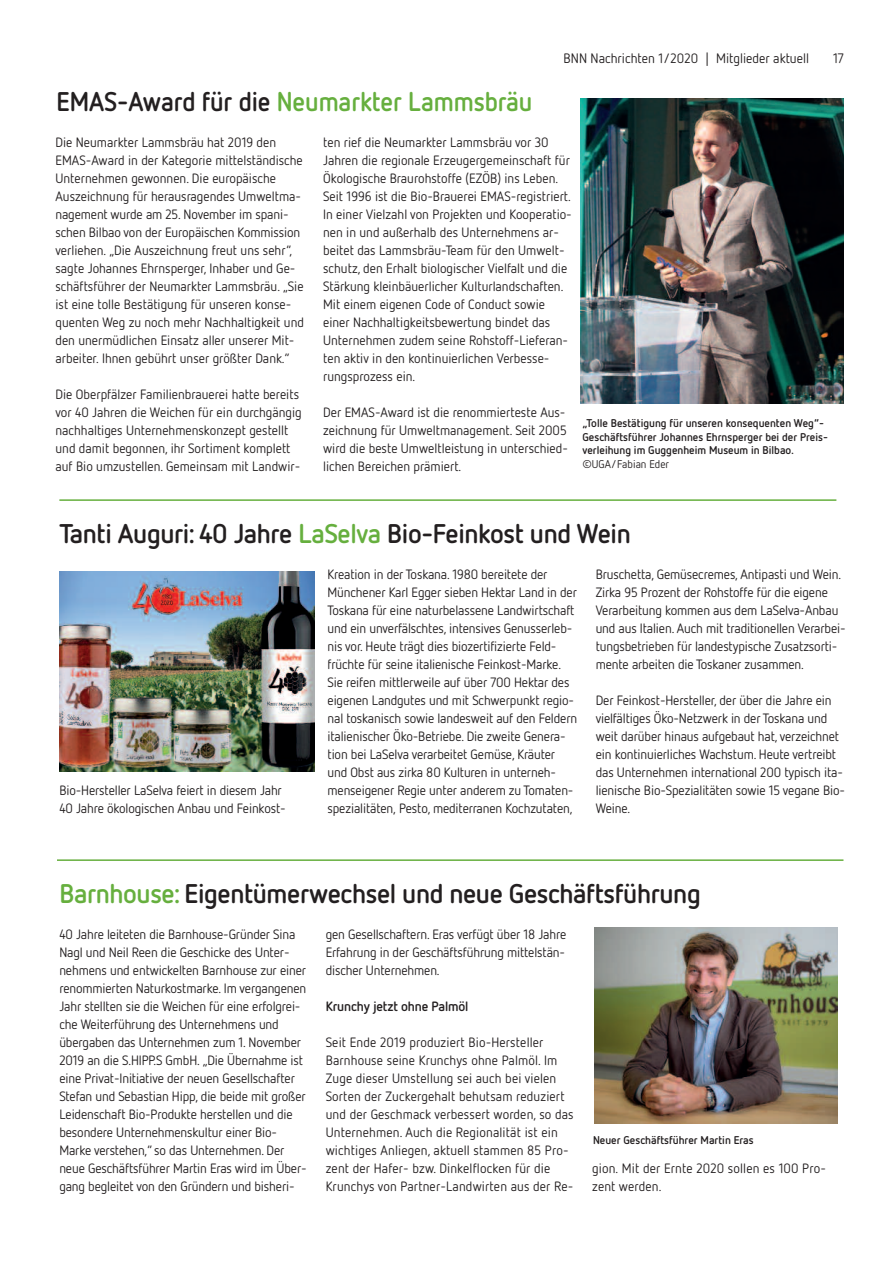
<style>
.page{position:relative;width:893px;height:1263px;background:#fff}
.page>*{position:absolute;margin:0;border:0;box-sizing:border-box;transform-origin:0 0}
.t1{font:700 27px "Netto";letter-spacing:-.015em;color:#231f20}
.t2{font:700 27px "Netto";letter-spacing:-.005em;color:#66af3e;scale:.96 1}
.t3{font:13.65px "Netto";color:#231f20}
.t4{font:13.5px/18px "Netto";letter-spacing:-.01em;color:#231f20}
.t5{font:13.5px/18px "Netto";letter-spacing:.01em;color:#231f20}
.t6{font:700 13.5px "Netto";letter-spacing:-.01em;color:#231f20}
.t7{font:700 11.25px/13.5px "Netto";color:#231f20}
.t8{font:11.25px "Netto";color:#231f20}
.s1{color:#231f20}
.s2{font-size:13.5px}
.s3{color:#66af3e}
</style>
<div class="page">
<hr style="left:57px;top:859px;width:786px;height:2px;background:#66af3e">
<hr style="left:59px;top:499px;width:777px;height:2px;background:#66af3e">
<img style="left:595px;top:927px;width:242px;height:197px">
<img style="left:580px;top:98px;width:264px;height:306px">
<img style="left:59px;top:572px;width:255px;height:199px">
<h1 class="t2" style="left:57px;top:92px;width:497px"><span class="s1">EMAS-Award für die</span> Neumarkter Lammsbräu</h1>
<p class="t3" style="left:564px;top:53px;width:247px">BNN Nachrichten <span class="s2">1/2020</span> | Mitglieder aktuell</p>
<p class="t3" style="left:833px;top:53px;width:12px">17</p>
<p class="t4" style="left:55px;top:135px;width:250px">Die Neumarkter Lammsbräu hat 2019 den EMAS-Award in der Kategorie mittelständische Unternehmen gewonnen. Die europäische Auszeichnung für herausragendes Umweltma&shy;nagement wurde am 25. November im spani&shy;schen Bilbao von der Europäischen Kommission verliehen. „Die Auszeichnung freut uns sehr”, sagte Johannes Ehrnsperger, Inhaber und Ge&shy;schäftsführer der Neumarkter Lammsbräu. „Sie ist eine tolle Bestätigung für unseren konse&shy;quenten Weg zu noch mehr Nachhaltigkeit und den unermüdlichen Einsatz aller unserer Mit&shy;arbeiter. Ihnen gebührt unser größter Dank.“</p>
<p class="t4" style="left:55px;top:387px;width:248px">Die Oberpfälzer Familienbrauerei hatte bereits vor 40 Jahren die Weichen für ein durchgängig nachhaltiges Unternehmenskonzept gestellt und damit begonnen, ihr Sortiment komplett auf Bio umzustellen. Gemeinsam mit Landwir-</p>
<p class="t4" style="left:323px;top:135px;width:250px">ten rief die Neumarkter Lammsbräu vor 30<br>Jahren die regionale Erzeugergemeinschaft für Ökologische Braurohstoffe (EZÖB) ins Leben.<br>Seit 1996 ist die Bio-Brauerei EMAS-registriert.<br>In einer Vielzahl von Projekten und Kooperatio&shy;nen in und außerhalb des Unternehmens ar&shy;beitet das Lammsbräu-Team für den Umwelt&shy;schutz, den Erhalt biologischer Vielfalt und die Stärkung kleinbäuerlicher Kulturlandschaften.<br>Mit einem eigenen Code of Conduct sowie einer Nachhaltigkeitsbewertung bindet das Unternehmen zudem seine Rohstoff-Lieferan&shy;ten aktiv in den kontinuierlichen Verbesse&shy;rungsprozess ein.</p>
<p class="t4" style="left:323px;top:405px;width:246px">Der EMAS-Award ist die renommierteste Aus&shy;zeichnung für Umweltmanagement. Seit 2005 wird die beste Umweltleistung in unterschied&shy;lichen Bereichen prämiert.</p>
<p class="t7" style="left:582px;top:418px;width:247px">„Tolle Bestätigung für unseren konsequenten Weg“-<br>Geschäftsführer Johannes Ehrnsperger bei der Preis&shy;verleihung im Guggenheim Museum in Bilbao.</p>
<p class="t8" style="left:582px;top:460px;width:88px">©UGA/Fabian Eder</p>
<h1 class="t1" style="left:59px;top:524px;width:573px">Tanti Auguri: 40 Jahre <span class="s3">LaSelva</span> Bio-Feinkost und Wein</h1>
<p class="t4" style="left:59px;top:783px;width:228px">Bio-Hersteller LaSelva feiert in diesem Jahr<br>40 Jahre ökologischen Anbau und Feinkost-</p>
<p class="t4" style="left:328px;top:567px;width:251px">Kreation in der Toskana. 1980 bereitete der Münchener Karl Egger sieben Hektar Land in der Toskana für eine naturbelassene Landwirtschaft und ein unverfälschtes, intensives Genusserleb&shy;nis vor. Heute trägt dies biozertifizierte Feld&shy;früchte für seine italienische Feinkost-Marke.<br>Sie reifen mittlerweile auf über 700 Hektar des eigenen Landgutes und mit Schwerpunkt regio&shy;nal toskanisch sowie landesweit auf den Feldern italienischer Öko-Betriebe. Die zweite Genera&shy;tion bei LaSelva verarbeitet Gemüse, Kräuter und Obst aus zirka 80 Kulturen in unterneh&shy;menseigener Regie unter anderem zu Tomaten&shy;spezialitäten, Pesto, mediterranen Kochzutaten,</p>
<p class="t4" style="left:596px;top:567px;width:252px">Bruschetta, Gemüsecremes, Antipasti und Wein.<br>Zirka 95 Prozent der Rohstoffe für die eigene Verarbeitung kommen aus dem LaSelva-Anbau und aus Italien. Auch mit traditionellen Verarbei&shy;tungsbetrieben für landestypische Zusatzsorti&shy;mente arbeiten die Toskaner zusammen.</p>
<p class="t4" style="left:596px;top:693px;width:251px">Der Feinkost-Hersteller, der über die Jahre ein vielfältiges Öko-Netzwerk in der Toskana und weit darüber hinaus aufgebaut hat, verzeichnet ein kontinuierliches Wachstum. Heute vertreibt das Unternehmen international 200 typisch ita&shy;lienische Bio-Spezialitäten sowie 15 vegane Bio-Weine.</p>
<h1 class="t1" style="left:59px;top:884px;width:643px"><span class="s3">Barnhouse:</span> Eigentümerwechsel und neue Geschäftsführung</h1>
<p class="t4" style="left:59px;top:927px;width:249px">40 Jahre leiteten die Barnhouse-Gründer Sina Nagl und Neil Reen die Geschicke des Unter&shy;nehmens und entwickelten Barnhouse zur einer renommierten Naturkostmarke. Im vergangenen Jahr stellten sie die Weichen für eine erfolgrei&shy;che Weiterführung des Unternehmens und übergaben das Unternehmen zum 1. November 2019 an die S.HIPP.S GmbH. „Die Übernahme ist eine Privat-Initiative der neuen Gesellschafter Stefan und Sebastian Hipp, die beide mit großer Leidenschaft Bio-Produkte herstellen und die besondere Unternehmenskultur einer Bio-Marke verstehen,“ so das Unternehmen. Der neue Geschäftsführer Martin Eras wird im Über&shy;gang begleitet von den Gründern und bisheri-</p>
<p class="t4" style="left:326px;top:927px;width:242px;text-align:justify">gen Gesellschaftern. Eras verfügt über 18 Jahre Erfahrung in der Geschäftsführung mittelstän&shy;discher Unternehmen.</p>
<p class="t6" style="left:326px;top:1002px;width:144px">Krunchy jetzt ohne Palmöl</p>
<p class="t5" style="left:326px;top:1035px;width:250px">Seit Ende 2019 produziert Bio-Hersteller Barnhouse seine Krunchys ohne Palmöl. Im Zuge dieser Umstellung sei auch bei vielen Sorten der Zuckergehalt behutsam reduziert und der Geschmack verbessert worden, so das Unternehmen. Auch die Regionalität ist ein wichtiges Anliegen, aktuell stammen 85 Pro&shy;zent der Hafer- bzw. Dinkelflocken für die Krunchys von Partner-Landwirten aus der Re-</p>
<p class="t7" style="left:593px;top:1135px;width:162px">Neuer Geschäftsführer Martin Eras</p>
<p class="t5" style="left:592px;top:1161px;width:235px">gion. Mit der Ernte 2020 sollen es 100 Pro&shy;zent werden.</p>
</div>
